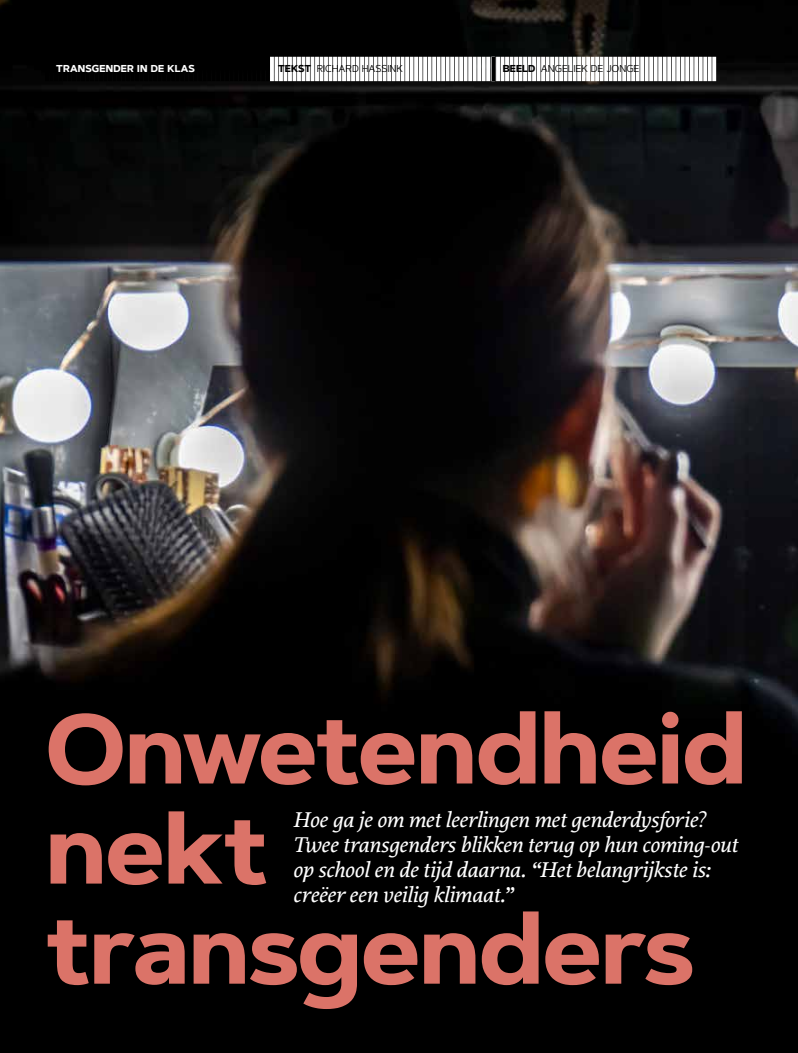
<style>
.page{position:relative;width:798px;height:1053px;background:#fff}
.page>*{position:absolute;margin:0;border:0;box-sizing:border-box;transform-origin:0 0}
.t1{font:700 97.5px/100px "Artegra Sans";letter-spacing:-.015em;color:#db7368}
.t2{font:italic 500 22.5px/25px "Proforma";letter-spacing:-.01em;color:#fff}
.t3{font:10px "Artegra Sans";color:#000}
.t4{font:700 10px "Artegra Sans";letter-spacing:.02em;color:#fff}
.s1{font-weight:700}
</style>
<div class="page">
<img style="left:0;top:0;width:797px;height:1052px">
<svg style="left:496px;top:57px;width:4px;height:24px"></svg>
<svg style="left:500px;top:57px;width:4px;height:24px"></svg>
<svg style="left:505px;top:57px;width:4px;height:24px"></svg>
<svg style="left:509px;top:57px;width:4px;height:24px"></svg>
<svg style="left:514px;top:57px;width:4px;height:24px"></svg>
<svg style="left:518px;top:57px;width:4px;height:24px"></svg>
<svg style="left:523px;top:57px;width:4px;height:24px"></svg>
<svg style="left:527px;top:57px;width:4px;height:24px"></svg>
<svg style="left:532px;top:57px;width:4px;height:24px"></svg>
<svg style="left:536px;top:57px;width:4px;height:24px"></svg>
<svg style="left:541px;top:57px;width:4px;height:24px"></svg>
<svg style="left:545px;top:57px;width:4px;height:24px"></svg>
<svg style="left:550px;top:57px;width:4px;height:24px"></svg>
<svg style="left:554px;top:57px;width:4px;height:24px"></svg>
<svg style="left:559px;top:57px;width:4px;height:24px"></svg>
<svg style="left:563px;top:57px;width:4px;height:24px"></svg>
<svg style="left:568px;top:57px;width:4px;height:24px"></svg>
<svg style="left:572px;top:57px;width:4px;height:24px"></svg>
<svg style="left:577px;top:57px;width:4px;height:24px"></svg>
<svg style="left:581px;top:57px;width:4px;height:24px"></svg>
<svg style="left:586px;top:57px;width:4px;height:24px"></svg>
<svg style="left:590px;top:57px;width:4px;height:24px"></svg>
<svg style="left:595px;top:57px;width:4px;height:24px"></svg>
<svg style="left:599px;top:57px;width:4px;height:24px"></svg>
<svg style="left:604px;top:57px;width:4px;height:24px"></svg>
<svg style="left:608px;top:57px;width:4px;height:24px"></svg>
<svg style="left:613px;top:57px;width:4px;height:24px"></svg>
<svg style="left:617px;top:57px;width:4px;height:24px"></svg>
<svg style="left:622px;top:57px;width:4px;height:24px"></svg>
<svg style="left:626px;top:57px;width:4px;height:24px"></svg>
<svg style="left:631px;top:57px;width:4px;height:24px"></svg>
<svg style="left:635px;top:57px;width:4px;height:24px"></svg>
<svg style="left:640px;top:57px;width:4px;height:24px"></svg>
<svg style="left:644px;top:57px;width:4px;height:24px"></svg>
<svg style="left:649px;top:57px;width:4px;height:24px"></svg>
<svg style="left:653px;top:57px;width:4px;height:24px"></svg>
<svg style="left:658px;top:57px;width:4px;height:24px"></svg>
<svg style="left:662px;top:57px;width:4px;height:24px"></svg>
<svg style="left:667px;top:57px;width:4px;height:24px"></svg>
<svg style="left:671px;top:57px;width:4px;height:24px"></svg>
<svg style="left:676px;top:57px;width:4px;height:24px"></svg>
<svg style="left:680px;top:57px;width:4px;height:24px"></svg>
<svg style="left:685px;top:57px;width:4px;height:24px"></svg>
<svg style="left:689px;top:57px;width:4px;height:24px"></svg>
<svg style="left:694px;top:57px;width:4px;height:24px"></svg>
<svg style="left:698px;top:57px;width:4px;height:24px"></svg>
<svg style="left:703px;top:57px;width:4px;height:24px"></svg>
<svg style="left:707px;top:57px;width:4px;height:24px"></svg>
<svg style="left:712px;top:57px;width:4px;height:24px"></svg>
<svg style="left:270px;top:57px;width:4px;height:24px"></svg>
<svg style="left:274px;top:57px;width:4px;height:24px"></svg>
<svg style="left:279px;top:57px;width:4px;height:24px"></svg>
<svg style="left:283px;top:57px;width:4px;height:24px"></svg>
<svg style="left:288px;top:57px;width:4px;height:24px"></svg>
<svg style="left:292px;top:57px;width:4px;height:24px"></svg>
<hr style="left:297px;top:57px;width:4px;height:24px;background:#f8f8f8">
<svg style="left:301px;top:57px;width:4px;height:24px"></svg>
<hr style="left:306px;top:57px;width:4px;height:24px;background:#f8f8f8">
<svg style="left:310px;top:57px;width:4px;height:24px"></svg>
<svg style="left:315px;top:57px;width:4px;height:24px"></svg>
<svg style="left:319px;top:57px;width:4px;height:24px"></svg>
<svg style="left:324px;top:57px;width:4px;height:24px"></svg>
<svg style="left:328px;top:57px;width:4px;height:24px"></svg>
<svg style="left:333px;top:57px;width:4px;height:24px"></svg>
<svg style="left:337px;top:57px;width:4px;height:24px"></svg>
<svg style="left:342px;top:57px;width:4px;height:24px"></svg>
<svg style="left:346px;top:57px;width:4px;height:24px"></svg>
<svg style="left:351px;top:57px;width:4px;height:24px"></svg>
<svg style="left:355px;top:57px;width:4px;height:24px"></svg>
<svg style="left:360px;top:57px;width:4px;height:24px"></svg>
<svg style="left:364px;top:57px;width:4px;height:24px"></svg>
<svg style="left:369px;top:57px;width:4px;height:24px"></svg>
<svg style="left:373px;top:57px;width:4px;height:24px"></svg>
<svg style="left:378px;top:57px;width:4px;height:24px"></svg>
<svg style="left:382px;top:57px;width:4px;height:24px"></svg>
<svg style="left:387px;top:57px;width:4px;height:24px"></svg>
<svg style="left:391px;top:57px;width:4px;height:24px"></svg>
<svg style="left:396px;top:57px;width:4px;height:24px"></svg>
<svg style="left:400px;top:57px;width:4px;height:24px"></svg>
<svg style="left:405px;top:57px;width:4px;height:24px"></svg>
<svg style="left:409px;top:57px;width:4px;height:24px"></svg>
<svg style="left:414px;top:57px;width:4px;height:24px"></svg>
<svg style="left:418px;top:57px;width:4px;height:24px"></svg>
<svg style="left:423px;top:57px;width:4px;height:24px"></svg>
<svg style="left:427px;top:57px;width:4px;height:24px"></svg>
<svg style="left:432px;top:57px;width:4px;height:24px"></svg>
<svg style="left:436px;top:57px;width:4px;height:24px"></svg>
<svg style="left:441px;top:57px;width:4px;height:24px"></svg>
<svg style="left:445px;top:57px;width:4px;height:24px"></svg>
<svg style="left:450px;top:57px;width:4px;height:24px"></svg>
<svg style="left:454px;top:57px;width:4px;height:24px"></svg>
<svg style="left:459px;top:57px;width:4px;height:24px"></svg>
<svg style="left:463px;top:57px;width:4px;height:24px"></svg>
<svg style="left:468px;top:57px;width:4px;height:24px"></svg>
<svg style="left:472px;top:57px;width:4px;height:24px"></svg>
<svg style="left:477px;top:57px;width:4px;height:24px"></svg>
<svg style="left:481px;top:57px;width:4px;height:24px"></svg>
<svg style="left:486px;top:57px;width:4px;height:24px"></svg>
<hr style="left:490px;top:57px;width:4px;height:24px;background:#5f5f5f">
<hr style="left:45px;top:57px;width:4px;height:24px;background:#000">
<hr style="left:50px;top:57px;width:3px;height:24px;background:#000">
<hr style="left:54px;top:57px;width:4px;height:24px;background:#000">
<hr style="left:58px;top:57px;width:4px;height:24px;background:#000">
<hr style="left:63px;top:57px;width:4px;height:24px;background:#000">
<hr style="left:67px;top:57px;width:4px;height:24px;background:#000">
<hr style="left:72px;top:57px;width:4px;height:24px;background:#000">
<hr style="left:77px;top:57px;width:3px;height:24px;background:#000">
<hr style="left:81px;top:57px;width:4px;height:24px;background:#000">
<hr style="left:85px;top:57px;width:4px;height:24px;background:#000">
<hr style="left:90px;top:57px;width:4px;height:24px;background:#000">
<hr style="left:95px;top:57px;width:3px;height:24px;background:#000">
<hr style="left:99px;top:57px;width:4px;height:24px;background:#000">
<hr style="left:103px;top:57px;width:4px;height:24px;background:#000">
<hr style="left:108px;top:57px;width:4px;height:24px;background:#000">
<hr style="left:113px;top:57px;width:3px;height:24px;background:#000">
<hr style="left:117px;top:57px;width:4px;height:24px;background:#000">
<hr style="left:122px;top:57px;width:3px;height:24px;background:#000">
<hr style="left:126px;top:57px;width:4px;height:24px;background:#000">
<hr style="left:130px;top:57px;width:4px;height:24px;background:#000">
<hr style="left:135px;top:57px;width:4px;height:24px;background:#000">
<hr style="left:140px;top:57px;width:3px;height:24px;background:#000">
<hr style="left:144px;top:57px;width:4px;height:24px;background:#000">
<hr style="left:148px;top:57px;width:4px;height:24px;background:#000">
<hr style="left:153px;top:57px;width:4px;height:24px;background:#000">
<hr style="left:158px;top:57px;width:3px;height:24px;background:#000">
<hr style="left:162px;top:57px;width:4px;height:24px;background:#000">
<hr style="left:167px;top:57px;width:3px;height:24px;background:#000">
<hr style="left:171px;top:57px;width:4px;height:24px;background:#000">
<hr style="left:175px;top:57px;width:4px;height:24px;background:#000">
<hr style="left:180px;top:57px;width:4px;height:24px;background:#000">
<hr style="left:184px;top:57px;width:4px;height:24px;background:#000">
<hr style="left:189px;top:57px;width:4px;height:24px;background:#000">
<hr style="left:194px;top:57px;width:3px;height:24px;background:#000">
<hr style="left:198px;top:57px;width:4px;height:24px;background:#000">
<hr style="left:203px;top:57px;width:3px;height:24px;background:#000">
<hr style="left:207px;top:57px;width:4px;height:24px;background:#000">
<hr style="left:212px;top:57px;width:3px;height:24px;background:#000">
<hr style="left:216px;top:57px;width:4px;height:24px;background:#000">
<hr style="left:220px;top:57px;width:4px;height:24px;background:#000">
<hr style="left:225px;top:57px;width:4px;height:24px;background:#000">
<hr style="left:229px;top:57px;width:4px;height:24px;background:#000">
<hr style="left:234px;top:57px;width:4px;height:24px;background:#000">
<hr style="left:239px;top:57px;width:3px;height:24px;background:#000">
<hr style="left:243px;top:57px;width:4px;height:24px;background:#000">
<hr style="left:248px;top:57px;width:3px;height:24px;background:#000">
<hr style="left:252px;top:57px;width:4px;height:24px;background:#000">
<hr style="left:257px;top:57px;width:3px;height:24px;background:#000">
<hr style="left:261px;top:57px;width:4px;height:24px;background:#000">
<hr style="left:265px;top:57px;width:4px;height:24px;background:#000">
<svg style="left:491px;top:57px;width:4px;height:24px"></svg>
<p class="t4" style="left:56px;top:63px;width:140px">TRANSGENDER IN DE KLAS</p>
<p class="t3" style="left:278px;top:62px;width:126px"><span class="s1">TEKST</span> RICHARD HASSINK</p>
<p class="t3" style="left:502px;top:62px;width:138px"><span class="s1">BEELD</span> ANGELIEK DE JONGE</p>
<h1 class="t1" style="left:46px;top:699px;width:702px">Onwetendheid nekt transgenders</h1>
<p class="t2" style="left:293px;top:806px;width:446px">Hoe ga je om met leerlingen met genderdysforie?<br>Twee transgenders blikken terug op hun coming-out op school en de tijd daarna. “Het belangrijkste is: creëer een veilig klimaat.”</p>
</div>
